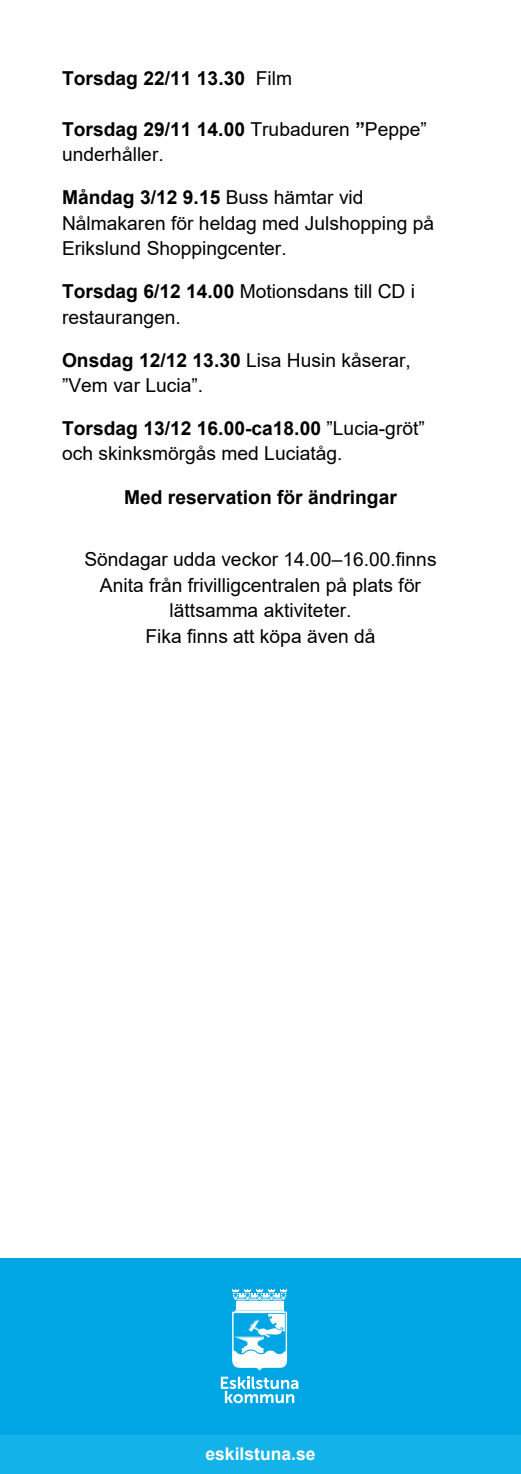
<style>
.page{position:relative;width:521px;height:1474px;background:#fff}
.page>*{position:absolute;margin:0;border:0;box-sizing:border-box;transform-origin:0 0}
.t1{font:19.25px/25.6px "Arial";color:#000}
.t2{font:700 19.25px "Arial";color:#000}
.t3{font:700 17.5px "Arial";color:#fff}
.s1{font-weight:400}
.s2{font-weight:700}
</style>
<div class="page">
<div style="left:0;top:1276px;width:521px;height:197px;background:#13b3e9"></div>
<div style="left:0;top:1258px;width:521px;height:176px;background:#00a6e4"></div>
<svg style="left:221px;top:1376px;width:77px;height:27px"></svg>
<svg style="left:232px;top:1289px;width:55px;height:11px"></svg>
<div style="left:236px;top:1301px;width:47px;height:8px;background:#fff"></div>
<svg style="left:232px;top:1310px;width:55px;height:60px"></svg>
<p class="t2" style="left:62px;top:65px;width:232px">Torsdag 22/11 13.30 <span class="s1">Film</span></p>
<p class="t1" style="left:62px;top:116px;width:366px"><span class="s2">Torsdag 29/11 14.00</span> Trubaduren <span class="s2">”</span>Peppe” underhåller.</p>
<p class="t1" style="left:62px;top:185px;width:374px"><span class="s2">Måndag 3/12 9.15</span> Buss hämtar vid<br>Nålmakaren för heldag med Julshopping på<br>Erikslund Shoppingcenter.</p>
<p class="t1" style="left:62px;top:278px;width:354px"><span class="s2">Torsdag 6/12 14.00</span> Motionsdans till CD i restaurangen.</p>
<p class="t1" style="left:62px;top:347px;width:350px"><span class="s2">Onsdag 12/12 13.30</span> Lisa Husin kåserar, ”Vem var Lucia”.</p>
<p class="t1" style="left:62px;top:415px;width:364px"><span class="s2">Torsdag 13/12 16.00-ca18.00</span> ”Lucia-gröt” och skinksmörgås med Luciatåg.</p>
<p class="t2" style="left:124px;top:483px;width:274px">Med reservation för ändringar</p>
<p class="t1" style="left:84px;top:546px;width:354px;text-align:center">Söndagar udda veckor 14.00–16.00.finns Anita från frivilligcentralen på plats för lättsamma aktiviteter.<br>Fika finns att köpa även då</p>
<p class="t3" style="left:205px;top:1441px;width:111px">eskilstuna.se</p>
</div>
